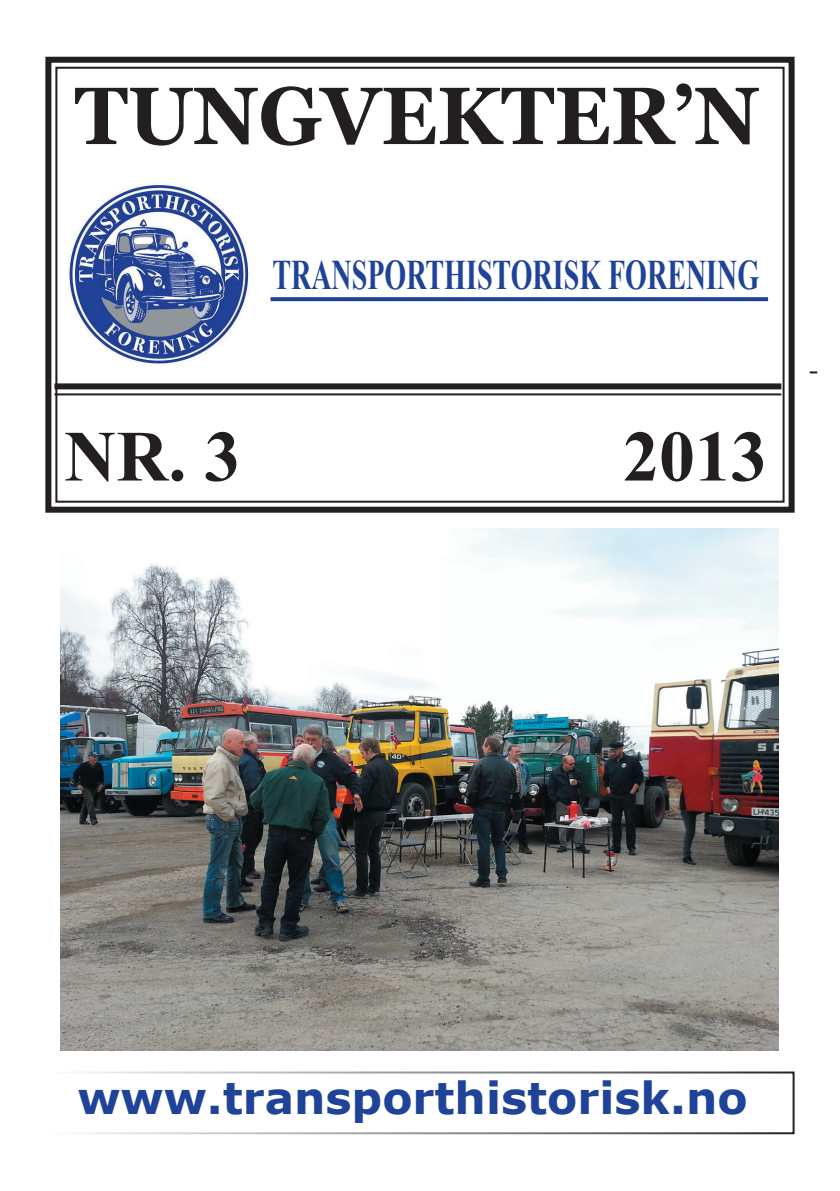
<style>
.page{position:relative;width:840px;height:1191px;background:#fff}
.page>*{position:absolute;margin:0;border:0;box-sizing:border-box;transform-origin:0 0}
.t1{font:700 81.2px "Georgia";color:#231f20;scale:.96 1}
.t2{font:700 72px "Times New Roman";color:#231f20}
.t3{font:700 44px "Verdana";color:#1e4398}
.t4{font:700 42px "Times New Roman";color:#1e4398;scale:.67 1}
</style>
<div class="page">
<svg style="left:45px;top:56px;width:750px;height:457px"></svg>
<div style="left:55px;top:67px;width:729px;height:436px;border:2px solid #231f20"></div>
<img style="left:68px;top:183px;width:181px;height:182px">
<img style="left:60px;top:528px;width:717px;height:522px">
<svg style="left:809px;top:371px;width:7px;height:2px"></svg>
<svg style="left:270px;top:297px;width:497px;height:4px;background:#274b9c"></svg>
<div style="left:45px;top:1071px;width:749px;height:63px;border:2px solid #fff"></div>
<h1 class="t1" style="left:74px;top:70px;width:714px">TUNGVEKTER’N</h1>
<p class="t4" style="left:272px;top:246px;width:727px">TRANSPORTHISTORISK FORENING</p>
<h2 class="t2" style="left:64px;top:406px;width:177px">NR. 3</h2>
<h2 class="t2" style="left:622px;top:406px;width:145px">2013</h2>
<p class="t3" style="left:77px;top:1070px;width:671px">www.transporthistorisk.no</p>
</div>
